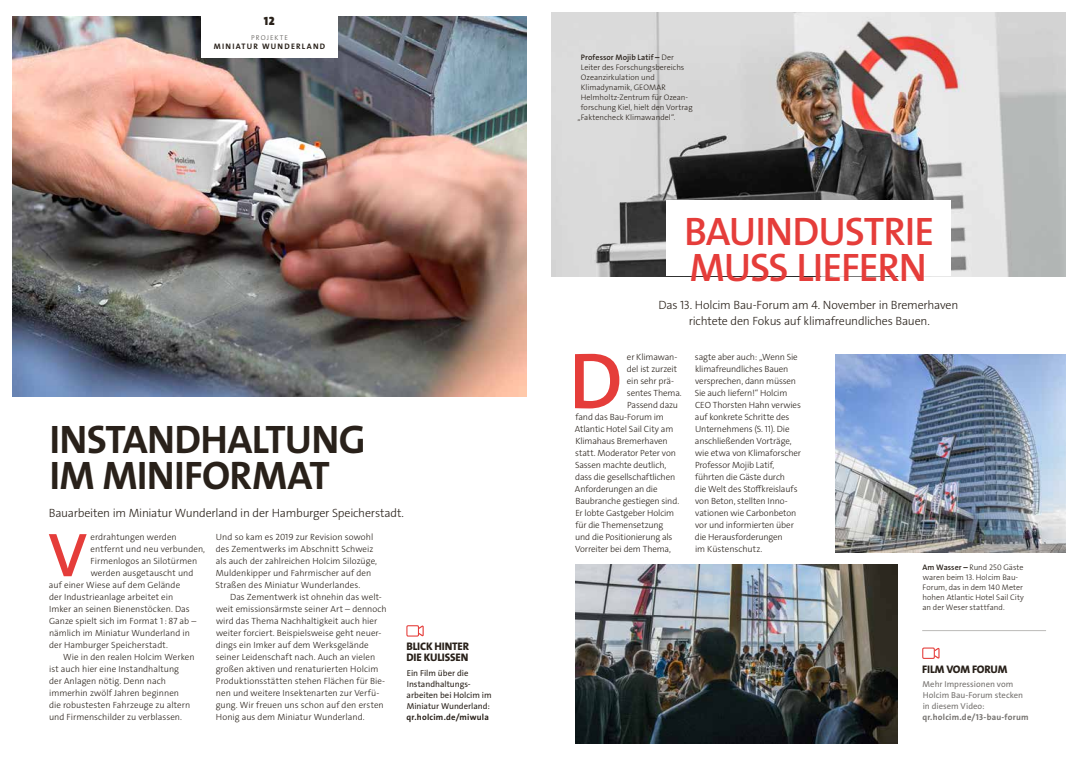
<style>
.page{position:relative;width:1078px;height:760px;background:#fff}
.page>*{position:absolute;margin:0;border:0;box-sizing:border-box;transform-origin:0 0}
.t1{font:80.1px "The Sans LP6 Se Bld";color:#e53d3a}
.t2{font:62.3px "The Sans LP6 Se Bld";color:#e53d3a}
.t3{font:40px/36px "The Sans LP7 Bld";letter-spacing:-.02em;color:#29211a}
.t4{font:40px/36px "The Sans LP6 Se Bld";letter-spacing:-.025em;color:#e53d3a}
.t5{font:12px/16.2px "The Sans LP3 Lig";letter-spacing:-.02em;color:#29211a;text-align:center}
.t6{font:900 12px "The Sans LP9";color:#29211a}
.t7{font:11px/11px "The Sans LP8 Ex Bld";letter-spacing:-.015em;color:#29211a}
.t8{font:9px/12px "The Sans LP3 Lig";letter-spacing:-.005em;color:#29211a}
.t9{font:9px "The Sans LP3 Lig";letter-spacing:-.025em;color:#29211a}
.t10{font:8.6px/11.1px "The Sans LP5 Plain";letter-spacing:-.005em;color:#29211a}
.t11{font:8.6px/11.1px "The Sans LP5 Plain";color:#75726f}
.t12{font:8.6px "The Sans LP7 Bld";letter-spacing:.025em;color:#75726f}
.t13{font:8.6px "The Sans LP7 Bld";letter-spacing:.025em;color:#29211a}
.t14{font:8px/10px "The Sans LP3 Lig";color:#29211a}
.t15{font:8px "The Sans LP6 Se Bld";letter-spacing:.01em;color:#29211a}
.t16{font:8px "The Sans LP7 Bld";letter-spacing:.155em;color:#29211a}
.t17{font:7px "The Sans LP3 Lig";letter-spacing:.15em;color:#55524e}
.s1{font-family:"The Sans LP7 Bld"}
.s2{font-family:"The Sans LP3 Lig"}
.s3{font-family:"The Sans LP6 Se Bld"}
</style>
<div class="page">
<img style="left:551px;top:13px;width:513px;height:263px">
<img style="left:575px;top:564px;width:321px;height:179px">
<img style="left:835px;top:354px;width:229px;height:198px">
<div style="left:666px;top:200px;width:284px;height:76px;background:#fff"></div>
<hr style="left:922px;top:630px;width:123px;height:1px;background:#75726f">
<img style="left:13px;top:16px;width:513px;height:380px">
<svg style="left:419px;top:625px;width:4px;height:11px"></svg>
<div style="left:406px;top:625px;width:13px;height:11px;border:1px solid #e53d3a"></div>
<svg style="left:934px;top:647px;width:5px;height:11px"></svg>
<div style="left:922px;top:647px;width:12px;height:12px;border:1px solid #e53d3a"></div>
<div style="left:201px;top:0;width:136px;height:58px;background:#fff"></div>
<h3 class="t6" style="left:264px;top:14px;width:12px">12</h3>
<p class="t17" style="left:261px;top:33px;width:24px">UBRIK</p>
<p class="t16" style="left:254px;top:41px;width:32px">THEMA</p>
<p class="t17" style="left:251px;top:33px;width:38px">PROJEKTE</p>
<p class="t16" style="left:214px;top:41px;width:113px">MINIATUR WUNDERLAND</p>
<h3 class="t3" style="left:49px;top:422px;width:318px">INSTANDHALTUNG<br>IM MINIFORMAT</h3>
<h3 class="t5" style="left:49px;top:505px;width:356px">Bauarbeiten im Miniatur Wunderland in der Hamburger Speicherstadt.</h3>
<p class="t8" style="left:215px;top:531px;width:163px">Und so kam es 2019 zur Revision sowohl des Zementwerks im Abschnitt Schweiz als auch der zahlreichen Holcim Silozüge, Muldenkipper und Fahrmischer auf den Straßen des Miniatur Wunderlandes.</p>
<p class="t8" style="left:216px;top:591px;width:172px;text-indent:14px">Das Zementwerk ist ohnehin das welt&shy;weit emissionsärmste seiner Art – dennoch wird das Thema Nachhaltigkeit auch hier weiter forciert. Beispielsweise geht neuer&shy;dings ein Imker auf dem Werksgelände seiner Leidenschaft nach. Auch an vielen großen aktiven und renaturierten Holcim Produktionsstätten stehen Flächen für Bie&shy;nen und weitere Insektenarten zur Verfü&shy;gung. Wir freuen uns schon auf den ersten Honig aus dem Miniatur Wunderland.</p>
<h2 class="t2" style="left:48px;top:515px;width:40px">V</h2>
<p class="t8" style="left:90px;top:531px;width:88px">erdrahtungen werden</p>
<p class="t8" style="left:90px;top:543px;width:116px">entfernt und neu verbunden,</p>
<p class="t8" style="left:91px;top:555px;width:108px">Firmenlogos an Silotürmen</p>
<p class="t8" style="left:91px;top:567px;width:104px">werden ausgetauscht und</p>
<p class="t8" style="left:49px;top:579px;width:133px">auf einer Wiese auf dem Gelände</p>
<p class="t8" style="left:49px;top:591px;width:126px">der Industrieanlage arbeitet ein</p>
<p class="t8" style="left:49px;top:603px;width:142px">Imker an seinen Bienenstöcken. Das</p>
<p class="t8" style="left:49px;top:615px;width:149px">Ganze spielt sich im Format 1: 87 ab –</p>
<p class="t8" style="left:49px;top:627px;width:142px">nämlich im Miniatur Wunderland in</p>
<p class="t8" style="left:49px;top:639px;width:120px">der Hamburger Speicherstadt.</p>
<p class="t8" style="left:63px;top:651px;width:133px">Wie in den realen Holcim Werken</p>
<p class="t8" style="left:49px;top:663px;width:131px">ist auch hier eine Instandhaltung</p>
<p class="t8" style="left:49px;top:675px;width:118px">der Anlagen nötig. Denn nach</p>
<p class="t8" style="left:49px;top:687px;width:131px">immerhin zwölf Jahren beginnen</p>
<p class="t8" style="left:49px;top:699px;width:143px">die robustesten Fahrzeuge zu altern</p>
<p class="t8" style="left:49px;top:711px;width:135px">und Firmenschilder zu verblassen.</p>
<p class="t7" style="left:406px;top:641px;width:64px">BLICK HINTER<br>DIE KULISSEN</p>
<p class="t10" style="left:406px;top:667px;width:86px">Ein Film über die<br>Instandhaltungs&shy;arbeiten bei Holcim im<br>Miniatur Wunderland:</p>
<p class="t13" style="left:406px;top:711px;width:84px">qr.holcim.de/miwula</p>
<p class="t15" style="left:581px;top:52px;width:94px">Professor Mojib Latif <span class="s1">–</span> <span class="s2">Der</span></p>
<p class="t14" style="left:580px;top:62px;width:105px">Leiter des Forschungsbereichs</p>
<p class="t14" style="left:580px;top:72px;width:75px">Ozeanzirkulation und</p>
<p class="t14" style="left:580px;top:82px;width:86px">Klimadynamik, GEOMAR</p>
<p class="t14" style="left:580px;top:92px;width:109px">Helmholtz-Zentrum für Ozean-</p>
<p class="t14" style="left:580px;top:102px;width:113px">forschung Kiel, hielt den Vortrag</p>
<p class="t14" style="left:577px;top:112px;width:99px">„Faktencheck Klimawandel“.</p>
<h3 class="t4" style="left:684px;top:214px;width:252px">BAUINDUSTRIE<br>MUSS LIEFERN</h3>
<h3 class="t5" style="left:658px;top:296px;width:301px">Das 13. Holcim Bau-Forum am 4. November in Bremerhaven richtete den Fokus auf klimafreundliches Bauen.</h3>
<h1 class="t1" style="left:568px;top:330px;width:55px">D</h1>
<p class="t9" style="left:626px;top:351px;width:51px">er Klimawan-</p>
<p class="t8" style="left:626px;top:363px;width:52px">del ist zurzeit</p>
<p class="t8" style="left:626px;top:375px;width:49px">ein sehr prä-</p>
<p class="t8" style="left:626px;top:387px;width:56px">sentes Thema.</p>
<p class="t8" style="left:627px;top:399px;width:53px">Passend dazu</p>
<p class="t8" style="left:575px;top:411px;width:90px">fand das Bau-Forum im</p>
<p class="t8" style="left:575px;top:423px;width:100px">Atlantic Hotel Sail City am</p>
<p class="t8" style="left:575px;top:435px;width:94px">Klimahaus Bremerhaven</p>
<p class="t8" style="left:575px;top:447px;width:102px">statt. Moderator Peter von</p>
<p class="t8" style="left:575px;top:459px;width:93px">Sassen machte deutlich,</p>
<p class="t8" style="left:575px;top:471px;width:101px">dass die gesellschaftlichen</p>
<p class="t8" style="left:575px;top:483px;width:84px">Anforderungen an die</p>
<p class="t8" style="left:575px;top:495px;width:105px">Baubranche gestiegen sind.</p>
<p class="t8" style="left:575px;top:507px;width:100px">Er lobte Gastgeber Holcim</p>
<p class="t8" style="left:575px;top:519px;width:89px">für die Themensetzung</p>
<p class="t8" style="left:575px;top:531px;width:99px">und die Positionierung als</p>
<p class="t8" style="left:575px;top:543px;width:97px">Vorreiter bei dem Thema,</p>
<p class="t8" style="left:694px;top:351px;width:108px">sagte aber auch: „Wenn Sie klimafreundliches Bauen versprechen, dann müssen<br>Sie auch liefern!“ Holcim<br>CEO Thorsten Hahn verwies auf konkrete Schritte des<br>Unternehmens (S. 11). Die anschließenden Vorträge, wie etwa von Klimaforscher<br>Professor Mojib Latif, führten die Gäste durch<br>die Welt des Stoffkreislaufs von Beton, stellten Inno&shy;vationen wie Carbonbeton vor und informierten über die Herausforderungen<br>im Küstenschutz.</p>
<p class="t14" style="left:922px;top:562px;width:103px"><span class="s3">Am Wasser</span> <span class="s1">–</span> Rund 250 Gäste waren beim 13. Holcim Bau-<br>Forum, das in dem 140 Meter hohen Atlantic Hotel Sail City an der Weser stattfand.</p>
<p class="t7" style="left:922px;top:663px;width:86px">FILM VOM FORUM</p>
<p class="t11" style="left:922px;top:678px;width:102px">Mehr Impressionen vom<br>Holcim Bau-Forum stecken in diesem Video:</p>
<p class="t12" style="left:922px;top:711px;width:108px">qr.holcim.de/13-bau-forum</p>
</div>
